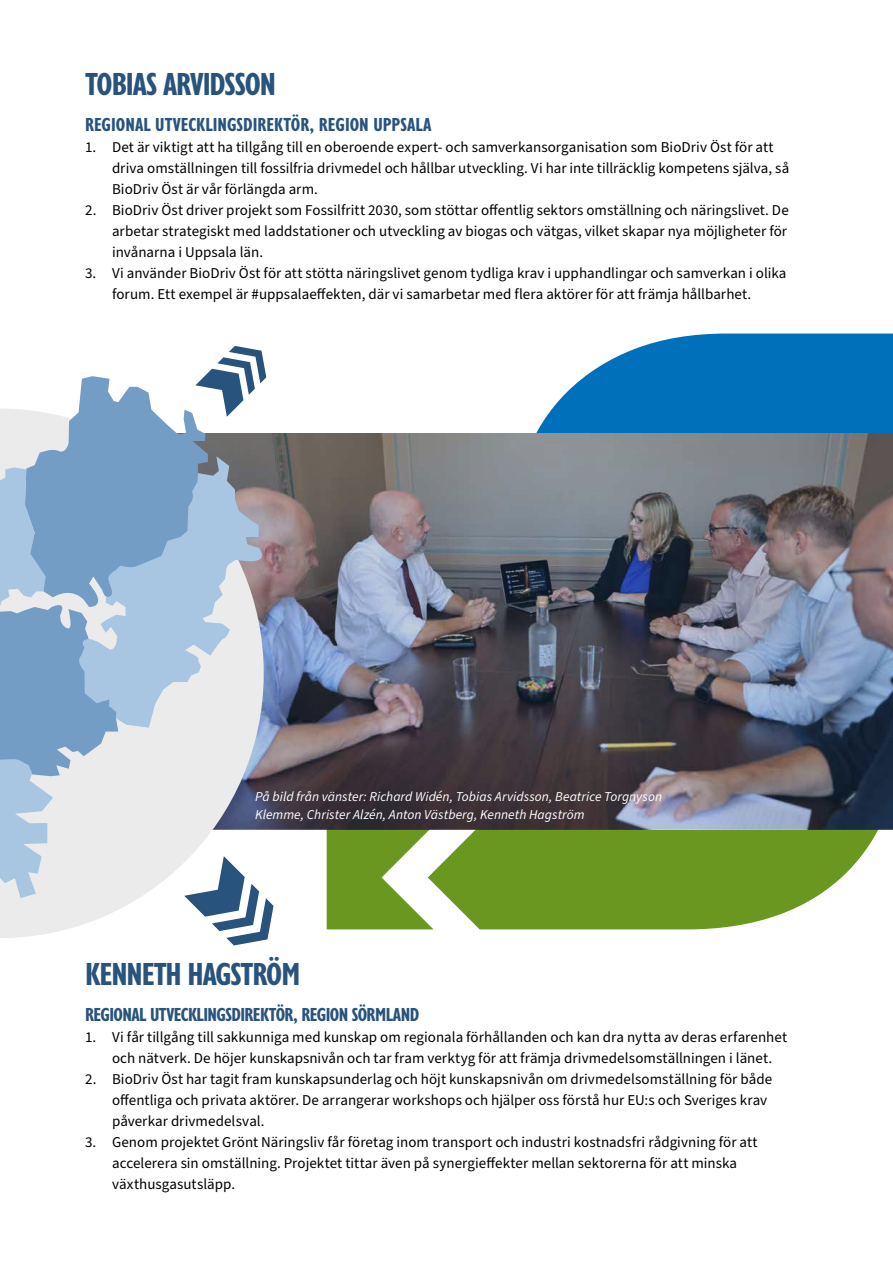
<style>
.page{position:relative;width:893px;height:1263px;background:#fff}
.page>*{position:absolute;margin:0;border:0;box-sizing:border-box;transform-origin:0 0}
.t1{font:700 condensed 33px "Gill Sans Nova";letter-spacing:-.035em;color:#28537d}
.t2{font:700 condensed 19.5px "Gill Sans Nova";letter-spacing:-.015em;color:#28537d}
.t3{font:15px/21px "Source Sans Pro";letter-spacing:.005em;color:#000}
.t4{font:italic 13.5px/18px "Source Sans Pro";letter-spacing:.005em;color:#fff}
</style>
<div class="page">
<svg style="left:509px;top:334px;width:384px;height:100px;fill:#0070ba"></svg>
<svg style="left:327px;top:829px;width:566px;height:100px;fill:#6a971f"></svg>
<img style="left:274px;top:434px;width:619px;height:395px">
<svg style="left:0;top:346px;width:274px;height:600px"></svg>
<h1 class="t1" style="left:85px;top:62px;width:192px">TOBIAS ARVIDSSON</h1>
<h2 class="t2" style="left:85px;top:112px;width:348px">REGIONAL UTVECKLINGSDIREKTÖR, REGION UPPSALA</h2>
<p class="t3" style="left:112px;top:137px;width:679px;text-indent:-27px">1. Det är viktigt att ha tillgång till en oberoende expert- och samverkansorganisation som BioDriv Öst för att driva omställningen till fossilfria drivmedel och hållbar utveckling. Vi har inte tillräcklig kompetens själva, så<br>BioDriv Öst är vår förlängda arm.</p>
<p class="t3" style="left:112px;top:200px;width:678px;text-align:justify;text-indent:-27px">2. BioDriv Öst driver projekt som Fossilfritt 2030, som stöttar offentlig sektors omställning och näringslivet. De arbetar strategiskt med laddstationer och utveckling av biogas och vätgas, vilket skapar nya möjligheter för invånarna i Uppsala län.</p>
<p class="t3" style="left:85px;top:263px;width:703px;text-align:center">3. Vi använder BioDriv Öst för att stötta näringslivet genom tydliga krav i upphandlingar och samverkan i olika forum. Ett exempel är #uppsalaeffekten, där vi samarbetar med flera aktörer för att främja hållbarhet.</p>
<p class="t4" style="left:255px;top:787px;width:408px">På bild från vänster: Richard Widén, Tobias Arvidsson, Beatrice Torgnyson<br>Klemme, Christer Alzén, Anton Västberg, Kenneth Hagström</p>
<h1 class="t1" style="left:85px;top:952px;width:217px">KENNETH HAGSTRÖM</h1>
<h2 class="t2" style="left:85px;top:1001px;width:336px">REGIONAL UTVECKLINGSDIREKTÖR, REGION SÖRMLAND</h2>
<p class="t3" style="left:112px;top:1027px;width:676px;text-indent:-27px">1. Vi får tillgång till sakkunniga med kunskap om regionala förhållanden och kan dra nytta av deras erfarenhet och nätverk. De höjer kunskapsnivån och tar fram verktyg för att främja drivmedelsomställningen i länet.</p>
<p class="t3" style="left:112px;top:1069px;width:662px;text-indent:-27px">2. BioDriv Öst har tagit fram kunskapsunderlag och höjt kunskapsnivån om drivmedelsomställning för både offentliga och privata aktörer. De arrangerar workshops och hjälper oss förstå hur EU:s och Sveriges krav påverkar drivmedelsval.</p>
<p class="t3" style="left:112px;top:1132px;width:647px;text-indent:-27px">3. Genom projektet Grönt Näringsliv får företag inom transport och industri kostnadsfri rådgivning för att accelerera sin omställning. Projektet tittar även på synergieffekter mellan sektorerna för att minska växthusgasutsläpp.</p>
</div>
